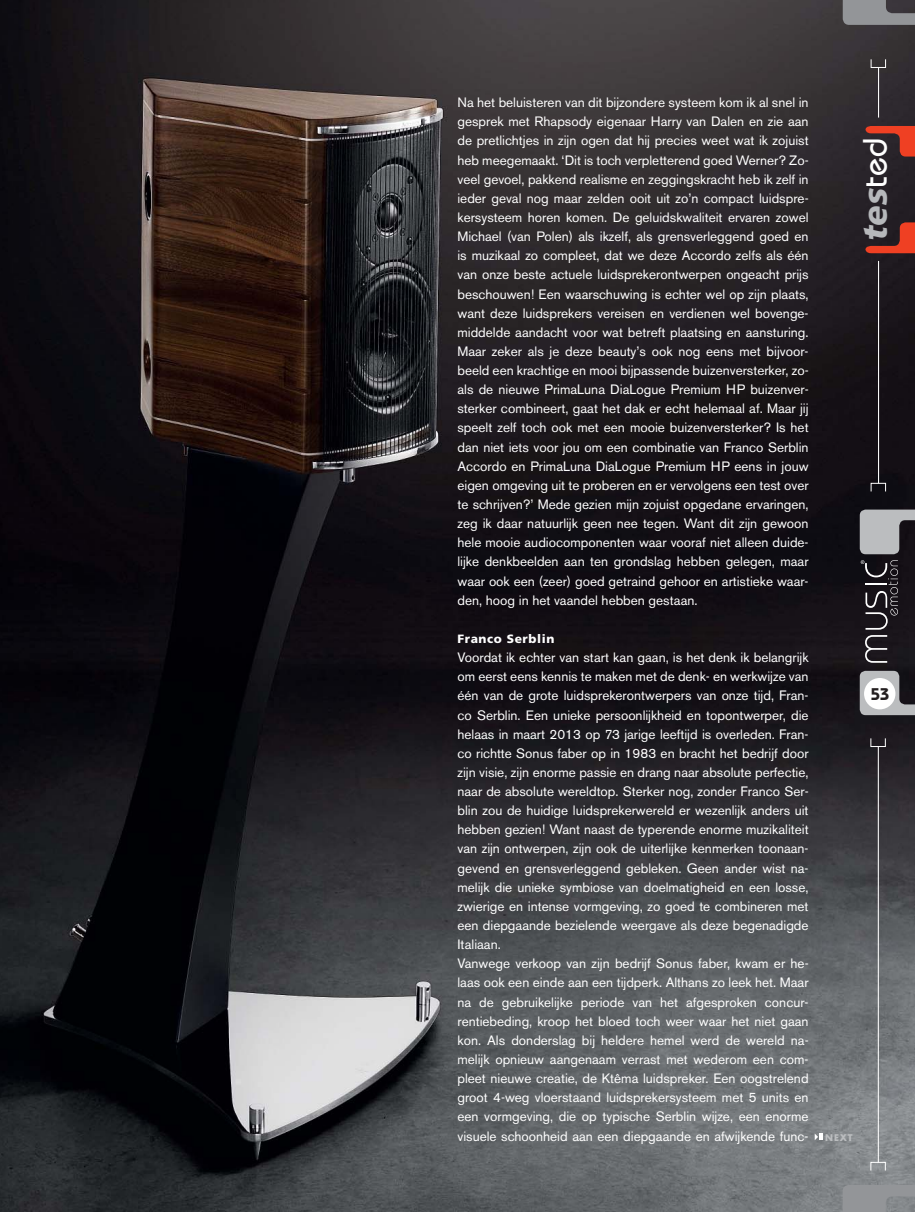
<style>
.page{position:relative;width:915px;height:1212px;background:#fff}
.page>*{position:absolute;margin:0;border:0;box-sizing:border-box;transform-origin:0 0}
.t1{font:italic 900 33.9px "Frutiger";color:#b6b8bb}
.t2{font:600 16.95px "Bauhaus";color:#231f20}
.t3{font:13.5px/19.2px "Akzidenz Grotesk BE";color:#fff;text-align:justify}
.t4{font:900 12px "Frutiger";letter-spacing:.05em;color:#fff}
.t5{font:700 9px "Futura";color:#bbbdbf}
.s1{font-family:"Bauhaus";font-weight:500;font-style:normal;color:#fff}
</style>
<div class="page">
<img style="left:0;top:0;width:914px;height:1212px">
<svg style="left:814px;top:1133px;width:9px;height:7px"></svg>
<svg style="left:859px;top:510px;width:55px;height:44px;background:#959598"></svg>
<svg style="left:859px;top:671px;width:55px;height:44px;background:#858588"></svg>
<svg style="left:842px;top:0;width:72px;height:25px;background:#7f7f83"></svg>
<svg style="left:842px;top:1185px;width:72px;height:27px;background:#8f9194"></svg>
<div style="left:870px;top:59px;width:15px;height:9px;border:1px solid #fff"></div>
<div style="left:870px;top:483px;width:15px;height:9px;border:1px solid #fff"></div>
<div style="left:863px;top:678px;width:32px;height:31px;background:#fff;border-radius:50%"></div>
<hr style="left:877px;top:261px;width:1px;height:222px;background:#fff">
<svg style="left:865px;top:222px;width:49px;height:31px;background:#7c2c22"></svg>
<svg style="left:865px;top:126px;width:49px;height:31px;background:#823127"></svg>
<hr style="left:877px;top:67px;width:1px;height:51px;background:#fff">
<hr style="left:877px;top:746px;width:1px;height:416px;background:#fff">
<div style="left:870px;top:738px;width:15px;height:9px;border:1px solid #fff"></div>
<div style="left:870px;top:1162px;width:15px;height:9px;border:1px solid #fff"></div>
<svg style="left:860px;top:560px;width:37px;height:103px;background:#363237"></svg>
<p class="t3" style="left:457px;top:94px;width:352px">Na het beluisteren van dit bijzondere systeem kom ik al snel in gesprek met Rhapsody eigenaar Harry van Dalen en zie aan de pretlichtjes in zijn ogen dat hij precies weet wat ik zojuist heb meegemaakt. ‘Dit is toch verpletterend goed Werner? Zo&shy;veel gevoel, pakkend realisme en zeggingskracht heb ik zelf in ieder geval nog maar zelden ooit uit zo’n compact luidspre&shy;kersysteem horen komen. De geluidskwaliteit ervaren zowel Michael (van Polen) als ikzelf, als grensverleggend goed en is muzikaal zo compleet, dat we deze Accordo zelfs als één van onze beste actuele luidsprekerontwerpen ongeacht prijs beschouwen! Een waarschuwing is echter wel op zijn plaats, want deze luidsprekers vereisen en verdienen wel bovenge&shy;middelde aandacht voor wat betreft plaatsing en aansturing.<br>Maar zeker als je deze beauty’s ook nog eens met bijvoor&shy;beeld een krachtige en mooi bijpassende buizenversterker, zo&shy;als de nieuwe PrimaLuna DiaLogue Premium HP buizenver&shy;sterker combineert, gaat het dak er echt helemaal af. Maar jij speelt zelf toch ook met een mooie buizenversterker? Is het dan niet iets voor jou om een combinatie van Franco Serblin Accordo en PrimaLuna DiaLogue Premium HP eens in jouw eigen omgeving uit te proberen en er vervolgens een test over te schrijven?’ Mede gezien mijn zojuist opgedane ervaringen, zeg ik daar natuurlijk geen nee tegen. Want dit zijn gewoon hele mooie audiocomponenten waar vooraf niet alleen duide&shy;lijke denkbeelden aan ten grondslag hebben gelegen, maar waar ook een (zeer) goed getraind gehoor en artistieke waar&shy;den, hoog in het vaandel hebben gestaan.</p>
<p class="t4" style="left:457px;top:634px;width:98px">Franco Serblin</p>
<p class="t3" style="left:457px;top:649px;width:352px;text-align:left">Voordat ik echter van start kan gaan, is het denk ik belangrijk om eerst eens kennis te maken met de denk- en werkwijze van één van de grote luidsprekerontwerpers van onze tijd, Fran&shy;co Serblin. Een unieke persoonlijkheid en topontwerper, die helaas in maart 2013 op 73 jarige leeftijd is overleden. Fran&shy;co richtte Sonus faber op in 1983 en bracht het bedrijf door zijn visie, zijn enorme passie en drang naar absolute perfectie, naar de absolute wereldtop. Sterker nog, zonder Franco Ser&shy;blin zou de huidige luidsprekerwereld er wezenlijk anders uit hebben gezien! Want naast de typerende enorme muzikaliteit van zijn ontwerpen, zijn ook de uiterlijke kenmerken toonaan&shy;gevend en grensverleggend gebleken. Geen ander wist na&shy;melijk die unieke symbiose van doelmatigheid en een losse, zwierige en intense vormgeving, zo goed te combineren met een diepgaande bezielende weergave als deze begenadigde Italiaan.<br>Vanwege verkoop van zijn bedrijf Sonus faber, kwam er he&shy;laas ook een einde aan een tijdperk. Althans zo leek het. Maar na de gebruikelijke periode van het afgesproken concur&shy;rentiebeding, kroop het bloed toch weer waar het niet gaan kon. Als donderslag bij heldere hemel werd de wereld na&shy;melijk opnieuw aangenaam verrast met wederom een com&shy;pleet nieuwe creatie, de Ktêma luidspreker. Een oogstrelend groot 4-weg vloerstaand luidsprekersysteem met 5 units en een vormgeving, die op typische Serblin wijze, een enorme visuele schoonheid aan een diepgaande en afwijkende func-</p>
<h1 class="t1" style="left:861px;top:241px;width:104px;rotate:-90deg">tes<span class="s1">ted</span></h1>
<p class="t2" style="left:870px;top:688px;width:20px">53</p>
<p class="t5" style="left:824px;top:1133px;width:29px">NEXT</p>
</div>
